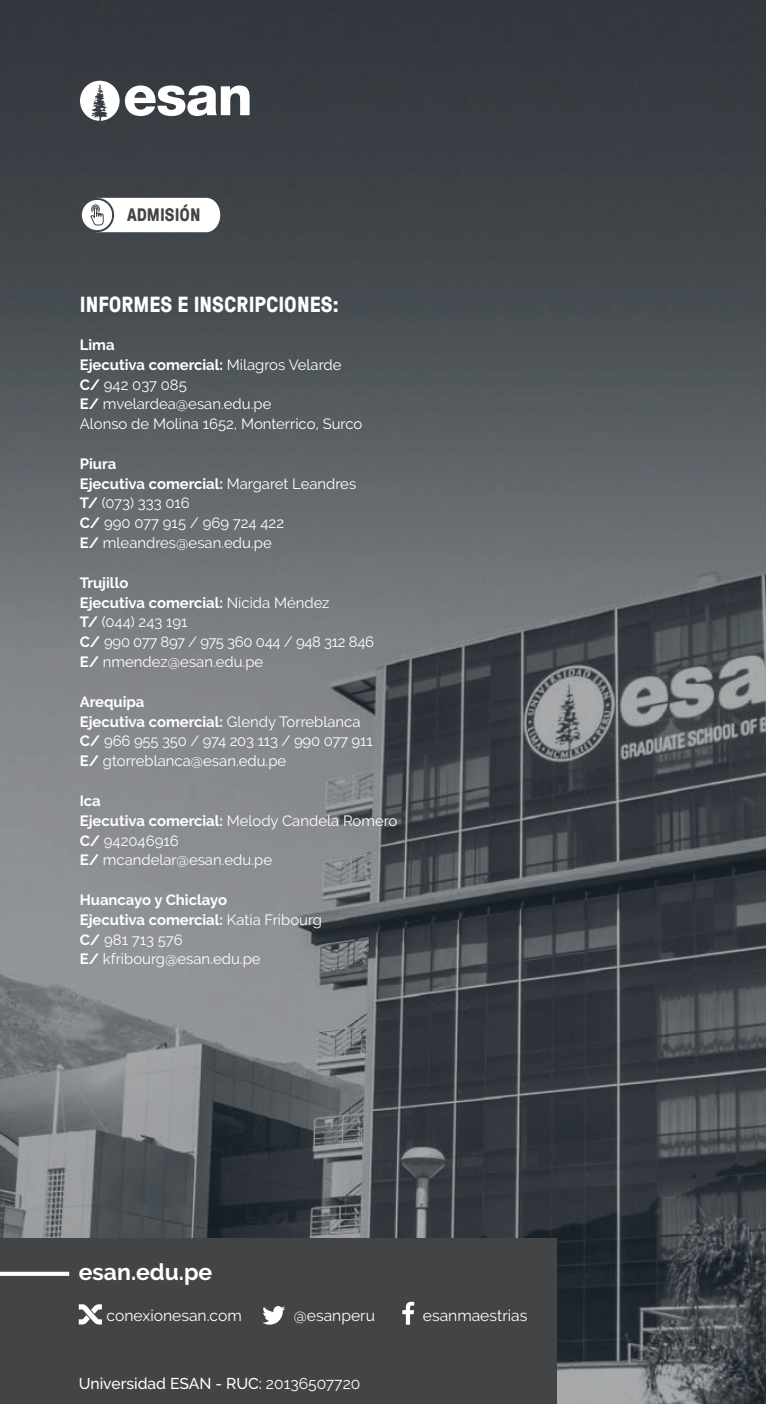
<style>
.page{position:relative;width:766px;height:1404px;background:#fff}
.page>*{position:absolute;margin:0;border:0;box-sizing:border-box;transform-origin:0 0}
.t1{font:700 22.95px "Raleway";color:#fff}
.t2{font:700 21.82px "GT Pressura";color:#fff}
.t3{font:700 18px "GT Pressura";color:#434445}
.t4{font:15.75px "Raleway";color:#fff}
.t5{font:500 15.75px "Raleway";color:#fff}
.t6{font:14.85px/19.8px "Raleway";color:#fff}
.s1{font-weight:700}
.s2{font-weight:400}
</style>
<div class="page">
<img style="left:0;top:0;width:765px;height:1403px">
<div style="left:0;top:1237px;width:556px;height:166px;background:#424445"></div>
<svg style="left:79px;top:1304px;width:23px;height:20px"></svg>
<svg style="left:262px;top:1306px;width:23px;height:18px"></svg>
<svg style="left:402px;top:1301px;width:12px;height:23px"></svg>
<svg style="left:0;top:1271px;width:69px;height:4px"></svg>
<div style="left:80px;top:198px;width:34px;height:34px;border:2px solid #434446;border-radius:50%"></div>
<div style="left:82px;top:200px;width:30px;height:30px;background:#fff;border-radius:50%"></div>
<svg style="left:90px;top:197px;width:131px;height:36px"></svg>
<svg style="left:80px;top:81px;width:169px;height:40px"></svg>
<p class="t3" style="left:127px;top:202px;width:75px">ADMISIÓN</p>
<h2 class="t2" style="left:80px;top:288px;width:261px">INFORMES E INSCRIPCIONES:</h2>
<p class="t6" style="left:80px;top:334px;width:284px"><span class="s1">Lima<br>Ejecutiva comercial:</span> Milagros Velarde<br><span class="s1">C/</span> 942 037 085<br><span class="s1">E/</span> mvelardea@esan.edu.pe<br>Alonso de Molina 1652, Monterrico, Surco</p>
<p class="t6" style="left:80px;top:453px;width:278px"><span class="s1">Piura<br>Ejecutiva comercial:</span> Margaret Leandres<br><span class="s1">T/</span> (073) 333 016<br><span class="s1">C/</span> 990 077 915 / 969 724 422<br><span class="s1">E/</span> mleandres@esan.edu.pe</p>
<p class="t6" style="left:80px;top:572px;width:296px"><span class="s1">Trujillo<br>Ejecutiva comercial:</span> Nícida Méndez<br><span class="s1">T/</span> (044) 243 191<br><span class="s1">C/</span> 990 077 897 / 975 360 044 / 948 312 846<br><span class="s1">E/</span> nmendez@esan.edu.pe</p>
<p class="t6" style="left:80px;top:691px;width:294px"><span class="s1">Arequipa<br>Ejecutiva comercial:</span> Glendy Torreblanca<br><span class="s1">C/</span> 966 955 350 / 974 203 113 / 990 077 911<br><span class="s1">E/</span> gtorreblanca@esan.edu.pe</p>
<p class="t6" style="left:80px;top:790px;width:319px"><span class="s1">Ica<br>Ejecutiva comercial:</span> Melody Candela Romero<br><span class="s1">C/</span> 942046916<br><span class="s1">E/</span> mcandelar@esan.edu.pe</p>
<p class="t6" style="left:80px;top:889px;width:244px"><span class="s1">Huancayo y Chiclayo<br>Ejecutiva comercial:</span> Katia Fribourg<br><span class="s1">C/</span> 981 713 576<br><span class="s1">E/</span> kfribourg@esan.edu.pe</p>
<h1 class="t1" style="left:79px;top:1258px;width:135px">esan.edu.pe</h1>
<p class="t4" style="left:107px;top:1305px;width:137px">conexionesan.com</p>
<p class="t4" style="left:294px;top:1305px;width:83px">@esanperu</p>
<p class="t4" style="left:423px;top:1305px;width:106px">esanmaestrias</p>
<p class="t5" style="left:79px;top:1373px;width:283px">Universidad ESAN - RUC: <span class="s2">20136507720</span></p>
</div>
